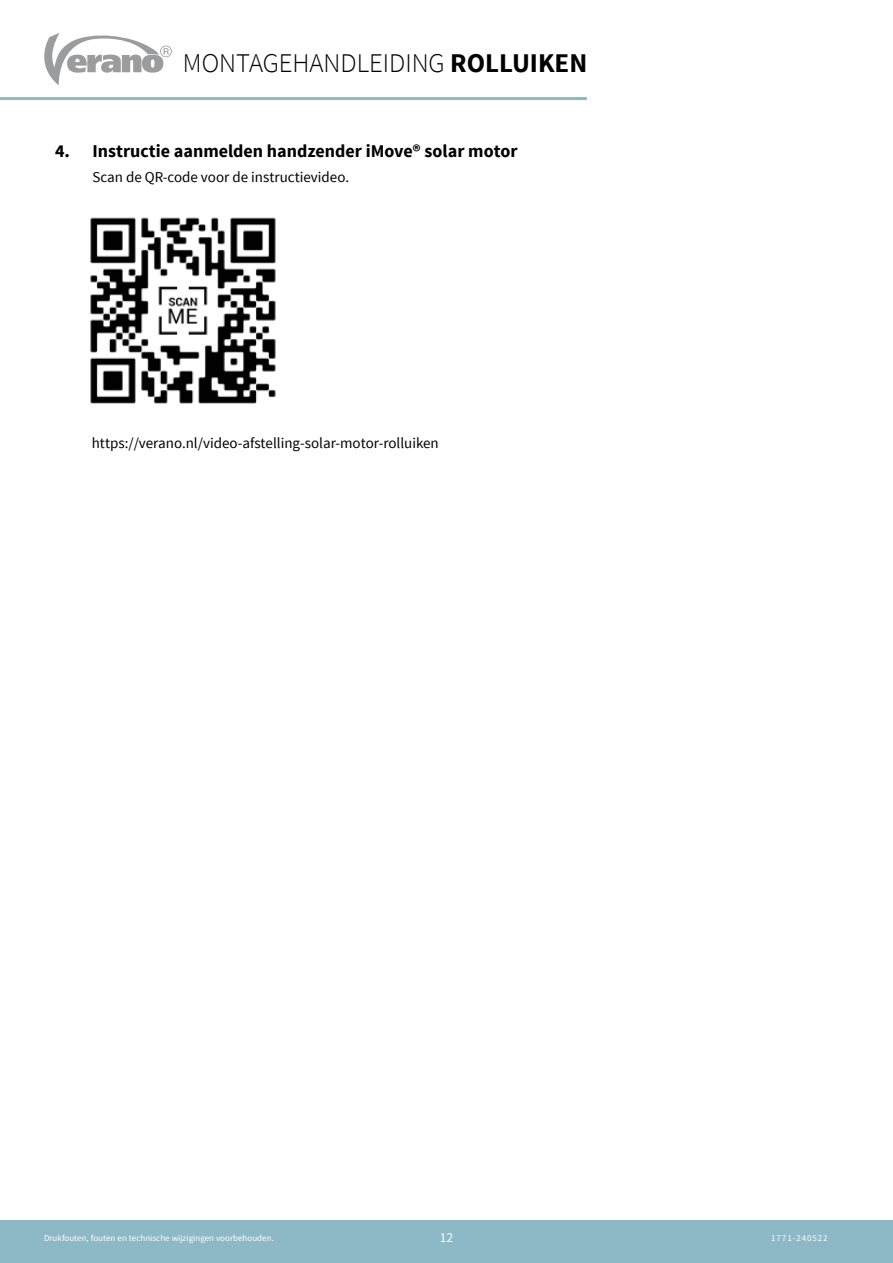
<style>
.page{position:relative;width:893px;height:1263px;background:#fff}
.page>*{position:absolute;margin:0;border:0;box-sizing:border-box;transform-origin:0 0}
.t1{font:300 27px "Source Sans Pro";color:#000}
.t2{font:700 18px "Source Sans Pro";color:#000}
.t3{font:15px "Source Sans Pro";color:#000}
.t4{font:13.5px "Source Sans Pro";color:#fff}
.t5{font:9px "Source Sans Pro";color:#fff}
.t6{font:9px "Source Sans Pro";letter-spacing:.1em;color:#fff}
.s1{font-weight:700}
</style>
<div class="page">
<svg style="left:44px;top:33px;width:128px;height:52px"></svg>
<hr style="left:0;top:97px;width:587px;height:3px;background:#8db8c5">
<div style="left:0;top:1220px;width:893px;height:43px;background:#8db8c5"></div>
<img style="left:90px;top:217px;width:186px;height:187px">
<h1 class="t1" style="left:183px;top:47px;width:406px">MONTAGEHANDLEIDING <span class="s1">ROLLUIKEN</span></h1>
<p class="t2" style="left:55px;top:139px;width:464px">4. Instructie aanmelden handzender iMove® solar motor</p>
<p class="t3" style="left:93px;top:168px;width:258px">Scan de QR-code voor de instructievideo.</p>
<p class="t3" style="left:92px;top:434px;width:349px">https://verano.nl/video-afstelling-solar-motor-rolluiken</p>
<p class="t5" style="left:44px;top:1233px;width:231px">Drukfouten, fouten en technische wijzigingen voorbehouden.</p>
<p class="t4" style="left:440px;top:1229px;width:15px">12</p>
<p class="t6" style="left:771px;top:1233px;width:58px">1771-240522</p>
</div>
